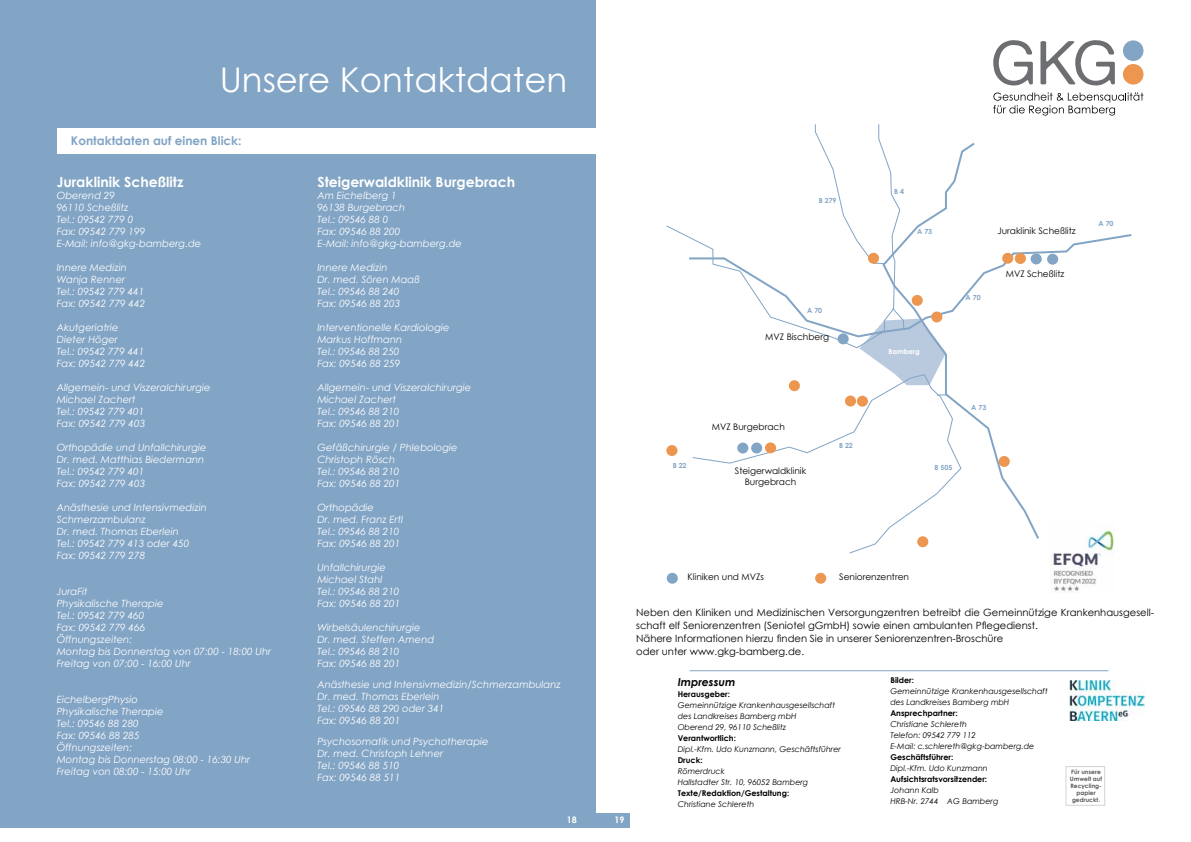
<style>
.page{position:relative;width:1191px;height:842px;background:#fff}
.page>*{position:absolute;margin:0;border:0;box-sizing:border-box;transform-origin:0 0}
.t1{font:34px "Century Gothic";color:#fff}
.t2{font:700 14px "Century Gothic";color:#fff}
.t3{font:700 12px "Century Gothic";color:#82a4c5}
.t4{font:italic 700 11px "Century Gothic";color:#000}
.t5{font:italic 10px/12px "Century Gothic";color:#fff}
.t6{font:10px/13px "Century Gothic";color:#000}
.t7{font:9px/10.8px "Century Gothic";color:#000;text-align:center}
.t8{font:700 9px "Century Gothic";color:#fff}
.t9{font:italic 8px/11px "Century Gothic";color:#000}
.t10{font:700 8px "Century Gothic";color:#000}
.t11{font:700 7px "Century Gothic";color:#82a4c5}
.t12{font:700 7px "Century Gothic";color:#fff}
.t13{font:700 6px/7.2px "Century Gothic";color:#58595b;text-align:center}
</style>
<div class="page">
<svg style="left:1040px;top:234px;width:92px;height:30px"></svg>
<svg style="left:901px;top:142px;width:139px;height:397px"></svg>
<svg style="left:666px;top:124px;width:235px;height:225px"></svg>
<svg style="left:859px;top:307px;width:87px;height:66px"></svg>
<svg style="left:692px;top:373px;width:270px;height:181px"></svg>
<div style="left:1002px;top:253px;width:11px;height:11px;background:#ec964f;border-radius:50%"></div>
<div style="left:1014px;top:253px;width:12px;height:11px;background:#ec964f;border-radius:50%"></div>
<div style="left:868px;top:253px;width:11px;height:11px;background:#ec964f;border-radius:50%"></div>
<div style="left:931px;top:311px;width:11px;height:11px;background:#ec964f;border-radius:50%"></div>
<div style="left:911px;top:295px;width:11px;height:11px;background:#ec964f;border-radius:50%"></div>
<div style="left:857px;top:396px;width:11px;height:11px;background:#ec964f;border-radius:50%"></div>
<div style="left:998px;top:456px;width:11px;height:11px;background:#ec964f;border-radius:50%"></div>
<div style="left:917px;top:536px;width:11px;height:11px;background:#ec964f;border-radius:50%"></div>
<div style="left:789px;top:380px;width:11px;height:11px;background:#ec964f;border-radius:50%"></div>
<div style="left:765px;top:442px;width:11px;height:11px;background:#ec964f;border-radius:50%"></div>
<div style="left:666px;top:445px;width:11px;height:11px;background:#ec964f;border-radius:50%"></div>
<div style="left:845px;top:396px;width:11px;height:10px;background:#ec964f;border-radius:50%"></div>
<div style="left:1030px;top:253px;width:11px;height:11px;background:#82a4c5;border-radius:50%"></div>
<div style="left:751px;top:442px;width:11px;height:11px;background:#82a4c5;border-radius:50%"></div>
<div style="left:737px;top:442px;width:11px;height:11px;background:#82a4c5;border-radius:50%"></div>
<div style="left:837px;top:333px;width:11px;height:11px;background:#82a4c5;border-radius:50%"></div>
<div style="left:815px;top:573px;width:11px;height:11px;background:#ec964f;border-radius:50%"></div>
<div style="left:666px;top:573px;width:12px;height:11px;background:#82a4c5;border-radius:50%"></div>
<div style="left:0;top:0;width:595px;height:828px;background:#82a4c5"></div>
<div style="left:57px;top:128px;width:538px;height:25px;background:#fff"></div>
<div style="left:595px;top:814px;width:35px;height:14px;background:#82a4c5"></div>
<div style="left:1123px;top:64px;width:20px;height:21px;background:#ec964f;border-radius:50%"></div>
<div style="left:1123px;top:40px;width:20px;height:21px;background:#82a4c5;border-radius:50%"></div>
<svg style="left:993px;top:92px;width:150px;height:24px"></svg>
<svg style="left:993px;top:40px;width:40px;height:46px"></svg>
<svg style="left:1040px;top:40px;width:75px;height:46px"></svg>
<hr style="left:689px;top:670px;width:419px;height:1px;background:#82a4c5">
<div style="left:1047px;top:254px;width:11px;height:11px;background:#82a4c5;border-radius:50%"></div>
<img style="left:1050px;top:529px;width:64px;height:63px">
<div style="left:1065px;top:766px;width:40px;height:40px;border:1px solid #d1d3d4"></div>
<img style="left:1069px;top:681px;width:75px;height:40px">
<h1 class="t1" style="left:220px;top:66px;width:349px">Unsere Kontaktdaten</h1>
<p class="t3" style="left:71px;top:136px;width:172px">Kontaktdaten auf einen Blick:</p>
<h2 class="t2" style="left:57px;top:177px;width:128px">Juraklinik Scheßlitz</h2>
<p class="t5" style="left:57px;top:191px;width:146px">Oberend 29<br>96110 Scheßlitz<br>Tel.: 09542 779 0<br>Fax: 09542 779 199<br>E-Mail: info@gkg-bamberg.de</p>
<p class="t5" style="left:57px;top:263px;width:90px">Innere Medizin<br>Wanja Renner<br>Tel.: 09542 779 441<br>Fax: 09542 779 442</p>
<p class="t5" style="left:57px;top:323px;width:90px">Akutgeriatrie<br>Dieter Höger<br>Tel.: 09542 779 441<br>Fax: 09542 779 442</p>
<p class="t5" style="left:57px;top:383px;width:155px">Allgemein- und Viszeralchirurgie<br>Michael Zachert<br>Tel.: 09542 779 401<br>Fax: 09542 779 403</p>
<p class="t5" style="left:57px;top:443px;width:151px">Orthopädie und Unfallchirurgie<br>Dr. med. Matthias Biedermann<br>Tel.: 09542 779 401<br>Fax: 09542 779 403</p>
<p class="t5" style="left:57px;top:503px;width:151px">Anästhesie und Intensivmedizin<br>Schmerzambulanz<br>Dr. med. Thomas Eberlein<br>Tel.: 09542 779 413 oder 450<br>Fax: 09542 779 278</p>
<p class="t5" style="left:57px;top:587px;width:216px">JuraFit<br>Physikalische Therapie<br>Tel.: 09542 779 460<br>Fax: 09542 779 466<br>Öffnungszeiten:<br>Montag bis Donnerstag von 07:00 - 18:00 Uhr<br>Freitag von 07:00 - 16:00 Uhr</p>
<p class="t5" style="left:57px;top:695px;width:195px">EichelbergPhysio<br>Physikalische Therapie<br>Tel.: 09546 88 280<br>Fax: 09546 88 285<br>Öffnungszeiten:<br>Montag bis Donnerstag 08:00 - 16:30 Uhr<br>Freitag von 08:00 - 15:00 Uhr</p>
<h2 class="t2" style="left:317px;top:177px;width:199px">Steigerwaldklinik Burgebrach</h2>
<p class="t5" style="left:317px;top:191px;width:146px">Am Eichelberg 1<br>96138 Burgebrach<br>Tel.: 09546 88 0<br>Fax: 09546 88 200<br>E-Mail: info@gkg-bamberg.de</p>
<p class="t5" style="left:317px;top:263px;width:104px">Innere Medizin<br>Dr. med. Sören Maaß<br>Tel.: 09546 88 240<br>Fax: 09546 88 203</p>
<p class="t5" style="left:317px;top:323px;width:134px">Interventionelle Kardiologie<br>Markus Hoffmann<br>Tel.: 09546 88 250<br>Fax: 09546 88 259</p>
<p class="t5" style="left:317px;top:383px;width:155px">Allgemein- und Viszeralchirurgie<br>Michael Zachert<br>Tel.: 09546 88 210<br>Fax: 09546 88 201</p>
<p class="t5" style="left:317px;top:443px;width:142px">Gefäßchirurgie / Phlebologie<br>Christoph Rösch<br>Tel.: 09546 88 210<br>Fax: 09546 88 201</p>
<p class="t5" style="left:317px;top:503px;width:87px">Orthopädie<br>Dr. med. Franz Ertl<br>Tel.: 09546 88 210<br>Fax: 09546 88 201</p>
<p class="t5" style="left:317px;top:563px;width:84px">Unfallchirurgie<br>Michael Stahl<br>Tel.: 09546 88 210<br>Fax: 09546 88 201</p>
<p class="t5" style="left:317px;top:623px;width:119px">Wirbelsäulenchirurgie<br>Dr. med. Steffen Amend<br>Tel.: 09546 88 210<br>Fax: 09546 88 201</p>
<p class="t5" style="left:317px;top:680px;width:245px">Anästhesie und Intensivmedizin/Schmerzambulanz<br>Dr. med. Thomas Eberlein<br>Tel.: 09546 88 290 oder 341<br>Fax: 09546 88 201</p>
<p class="t5" style="left:317px;top:737px;width:173px">Psychosomatik und Psychotherapie<br>Dr. med. Christoph Lehner<br>Tel.: 09546 88 510<br>Fax: 09546 88 511</p>
<p class="t8" style="left:567px;top:816px;width:12px">18</p>
<p class="t8" style="left:614px;top:816px;width:12px">19</p>
<p class="t11" style="left:818px;top:198px;width:19px">B 279</p>
<p class="t11" style="left:807px;top:307px;width:16px">A 70</p>
<p class="t7" style="left:765px;top:332px;width:65px">MVZ Bischberg</p>
<p class="t11" style="left:672px;top:463px;width:15px">B 22</p>
<p class="t7" style="left:712px;top:422px;width:74px">MVZ Burgebrach</p>
<p class="t7" style="left:735px;top:466px;width:73px">Steigerwaldklinik<br>Burgebrach</p>
<p class="t11" style="left:839px;top:443px;width:15px">B 22</p>
<p class="t11" style="left:894px;top:189px;width:11px">B 4</p>
<p class="t11" style="left:917px;top:228px;width:16px">A 73</p>
<p class="t12" style="left:888px;top:348px;width:33px">Bamberg</p>
<p class="t11" style="left:965px;top:295px;width:16px">A 70</p>
<p class="t7" style="left:997px;top:226px;width:80px">Juraklinik Scheßlitz</p>
<p class="t7" style="left:1005px;top:270px;width:60px">MVZ Scheßlitz</p>
<p class="t11" style="left:971px;top:404px;width:16px">A 73</p>
<p class="t11" style="left:934px;top:464px;width:19px">B 505</p>
<p class="t11" style="left:1098px;top:220px;width:16px">A 70</p>
<p class="t7" style="left:687px;top:572px;width:78px">Kliniken und MVZs</p>
<p class="t7" style="left:839px;top:572px;width:71px">Seniorenzentren</p>
<p class="t6" style="left:636px;top:607px;width:519px">Neben den Kliniken und Medizinischen Versorgungzentren betreibt die Gemeinnützige Krankenhausgesell&shy;schaft elf Seniorenzentren (Seniotel gGmbH) sowie einen ambulanten Pflegedienst.<br>Nähere Informationen hierzu finden Sie in unserer Seniorenzentren-Broschüre<br>oder unter www.gkg-bamberg.de.</p>
<p class="t4" style="left:677px;top:677px;width:59px">Impressum</p>
<p class="t10" style="left:677px;top:690px;width:54px">Herausgeber:</p>
<p class="t9" style="left:677px;top:700px;width:159px">Gemeinnützige Krankenhausgesellschaft des Landkreises Bamberg mbH<br>Oberend 29, 96110 Scheßlitz</p>
<p class="t10" style="left:677px;top:734px;width:60px">Verantwortlich:</p>
<p class="t9" style="left:677px;top:744px;width:165px">Dipl.-Kfm. Udo Kunzmann, Geschäftsführer</p>
<p class="t10" style="left:677px;top:756px;width:26px">Druck:</p>
<p class="t9" style="left:677px;top:766px;width:132px">Römerdruck<br>Hallstadter Str. 10, 96052 Bamberg</p>
<p class="t10" style="left:677px;top:789px;width:113px">Texte/Redaktion/Gestaltung:</p>
<p class="t9" style="left:677px;top:799px;width:78px">Christiane Schlereth</p>
<p class="t10" style="left:890px;top:677px;width:25px">Bilder:</p>
<p class="t9" style="left:890px;top:687px;width:159px">Gemeinnützige Krankenhausgesellschaft des Landkreises Bamberg mbH</p>
<p class="t10" style="left:890px;top:710px;width:69px">Ansprechpartner:</p>
<p class="t9" style="left:890px;top:720px;width:146px">Christiane Schlereth<br>Telefon: 09542 779 112<br>E-Mail: c.schlereth@gkg-bamberg.de</p>
<p class="t10" style="left:890px;top:754px;width:65px">Geschäftsführer:</p>
<p class="t9" style="left:890px;top:764px;width:99px">Dipl.-Kfm. Udo Kunzmann</p>
<p class="t10" style="left:890px;top:776px;width:98px">Aufsichtsratsvorsitzender:</p>
<p class="t9" style="left:890px;top:786px;width:110px">Johann Kalb<br>HRB-Nr. 2744 AG Bamberg</p>
<p class="t13" style="left:1070px;top:768px;width:34px">Für unsere<br>Umwelt auf<br>Recycling&shy;papier gedruckt.</p>
</div>
